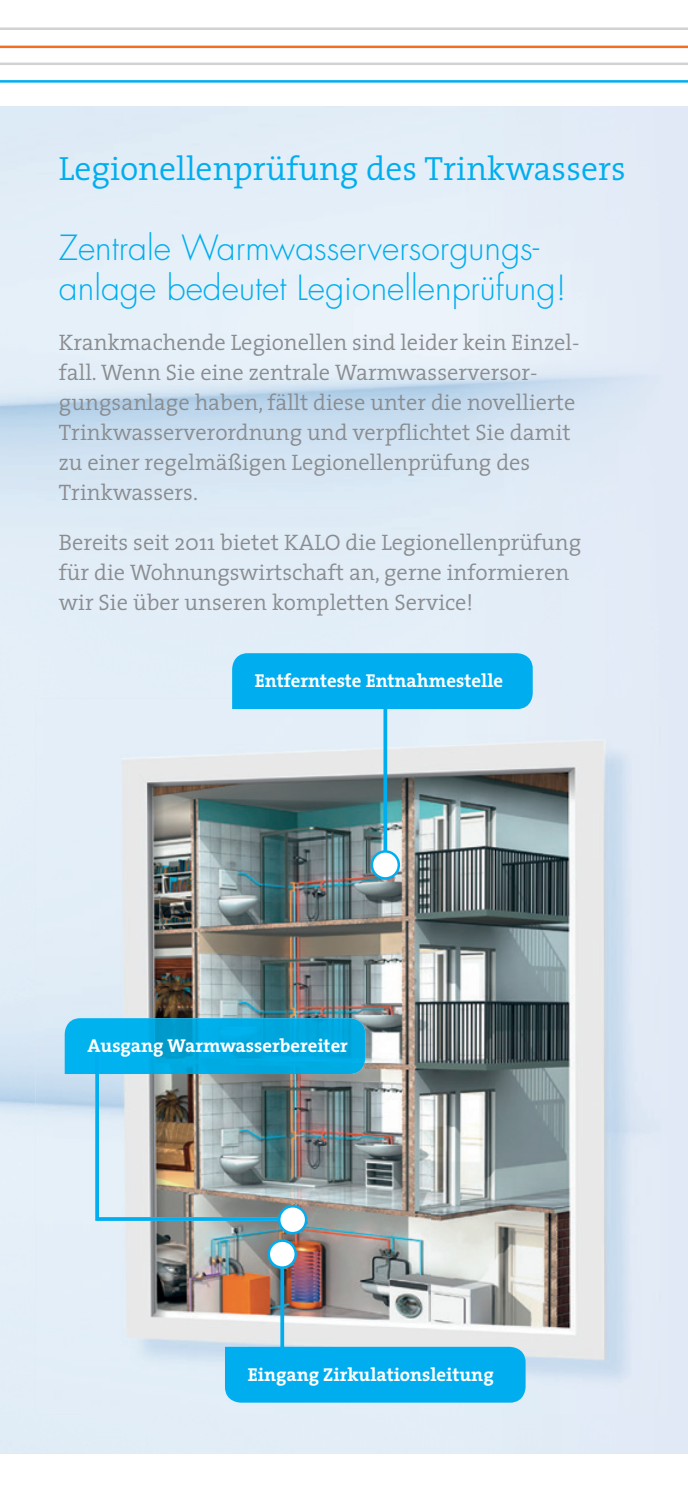
<style>
.page{position:relative;width:688px;height:1489px;background:#fff}
.page>*{position:absolute;margin:0;border:0;box-sizing:border-box;transform-origin:0 0}
.t1{font:300 33.75px/40px "Futura LT";color:#00aeef}
.t2{font:300 33.75px "The Serif";color:#00aeef}
.t3{font:300 22.5px/30px "The Serif";color:#8a8c8f}
.t4{font:700 18.75px "The Serif";color:#fff}
</style>
<div class="page">
<div style="left:0;top:106px;width:687px;height:1347px;background:#e1e9f6"></div>
<img style="left:0;top:282px;width:633px;height:416px">
<hr style="left:0;top:80px;width:687px;height:3px;background:#00aeef">
<hr style="left:0;top:46px;width:687px;height:2px;background:#f36e21">
<hr style="left:0;top:27px;width:687px;height:3px;background:#d1d2d4">
<hr style="left:0;top:63px;width:687px;height:2px;background:#d1d2d4">
<img style="left:35px;top:709px;width:599px;height:705px">
<svg style="left:280px;top:1268px;width:4px;height:78px"></svg>
<svg style="left:269px;top:1240px;width:26px;height:27px"></svg>
<div style="left:267px;top:1239px;width:30px;height:29px;border:2px solid #00aeef;border-radius:50%"></div>
<div style="left:225px;top:1346px;width:300px;height:56px;background:#00aeef"></div>
<svg style="left:383px;top:709px;width:4px;height:141px"></svg>
<svg style="left:372px;top:851px;width:26px;height:27px"></svg>
<div style="left:370px;top:850px;width:30px;height:29px;border:2px solid #00aeef;border-radius:50%"></div>
<div style="left:232px;top:653px;width:300px;height:56px;background:#00aeef"></div>
<img style="left:95px;top:1073px;width:203px;height:147px">
<svg style="left:279px;top:1206px;width:27px;height:27px"></svg>
<div style="left:278px;top:1204px;width:29px;height:30px;border:2px solid #00aeef;border-radius:50%"></div>
<img style="left:65px;top:1018px;width:300px;height:55px">
<hr style="left:95px;top:1046px;width:4px;height:27px;background:#00aeef">
<h1 class="t2" style="left:59px;top:141px;width:568px">Legionellenprüfung des Trinkwassers</h1>
<h1 class="t1" style="left:59px;top:229px;width:509px">Zentrale Warmwasserversorgungs&shy;anlage bedeutet Legionellenprüfung!</h1>
<p class="t3" style="left:59px;top:327px;width:522px">Krankmachende Legionellen sind leider kein Einzel&shy;fall. Wenn Sie eine zentrale Warmwasserversor&shy;gungsanlage haben, fällt diese unter die nove llierte Trinkwasserverordnung und verpflichtet Sie damit zu einer regelmäßigen Legionellenprüfung des Trinkwassers.</p>
<p class="t3" style="left:59px;top:527px;width:524px">Bereits seit 2011 bietet KALO die Legionellenprüfung für die Wohnungswirtschaft an, gerne informieren wir Sie über unseren kompletten Service!</p>
<p class="t4" style="left:255px;top:665px;width:249px">Entfernteste Entnahmestelle</p>
<p class="t4" style="left:87px;top:1029px;width:262px">Ausgang Warmwasserbereiter</p>
<p class="t4" style="left:248px;top:1358px;width:247px">Eingang Zirkulationsleitung</p>
</div>
